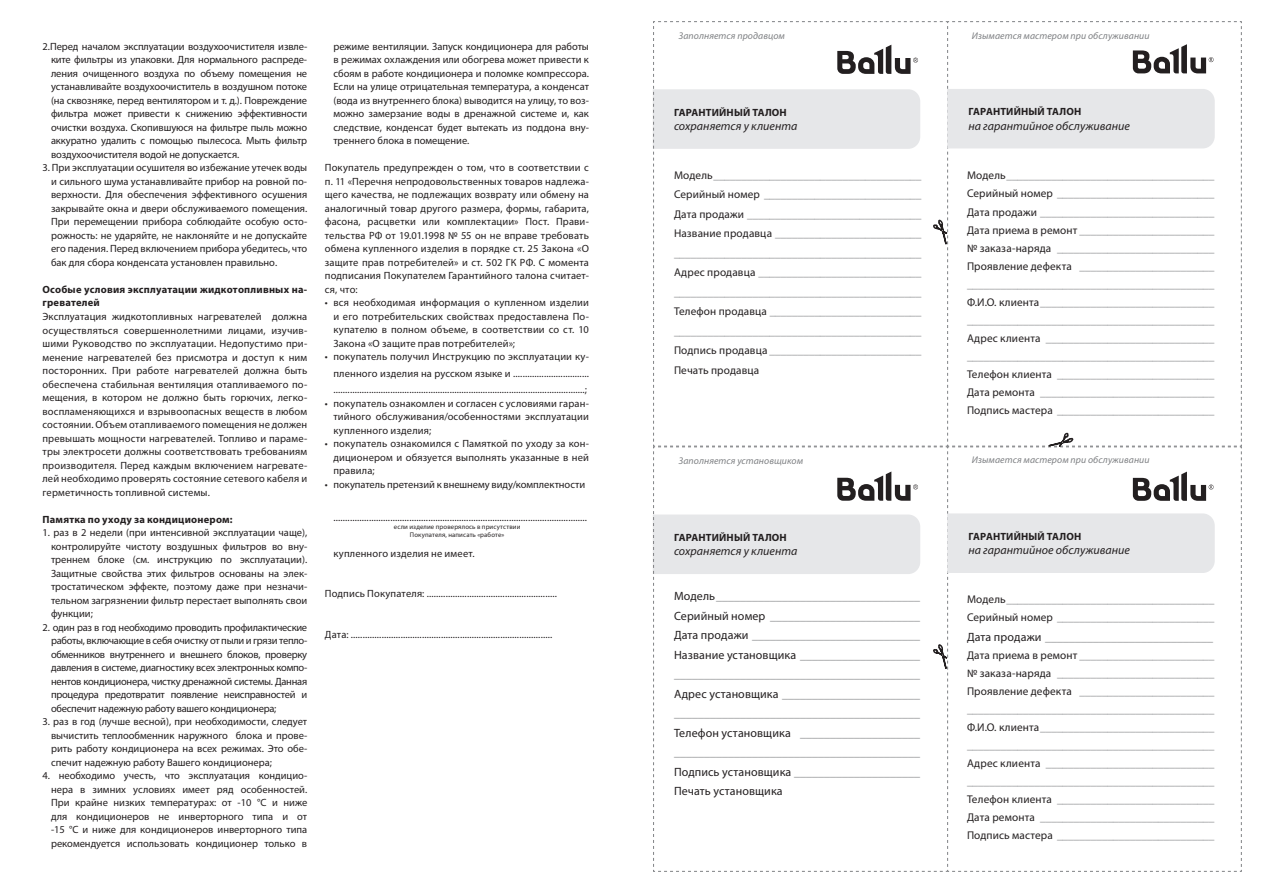
<style>
.page{position:relative;width:1263px;height:893px;background:#fff}
.page>*{position:absolute;margin:0;border:0;box-sizing:border-box;transform-origin:0 0}
.t1{font:12px/19.5px "Myriad Pro";letter-spacing:.01em;color:#808285;text-align:justify}
.t2{font:italic 12px "Myriad Pro";letter-spacing:.005em;color:#231f20}
.t3{font:11.25px/18px "Myriad Pro";letter-spacing:.01em;color:#808285;text-align:justify}
.t4{font:10.5px/13.5px "Myriad Pro";color:#231f20;text-align:justify}
.t5{font:700 10.5px/13.5px "Myriad Pro";letter-spacing:.015em;color:#231f20}
.t6{font:italic 9.75px "Myriad Pro";letter-spacing:.01em;color:#7e8083}
.t7{font:6.75px/7.5px "Myriad Pro";letter-spacing:.02em;color:#231f20;text-align:center}
.s1{color:#231f20}
</style>
<div class="page">
<svg style="left:653px;top:21px;width:589px;height:851px"></svg>
<svg style="left:653px;top:21px;width:295px;height:426px"></svg>
<p class="t4" style="left:51px;top:39px;width:258px;text-indent:-9px">2.Перед началом эксплуатации воздухоочистителя извле&shy;ките фильтры из упаковки. Для нормального распреде&shy;ления очищенного воздуха по объему помещения не устанавливайте воздухоочиститель в воздушном потоке (на сквозняке, перед вентилятором и т. д.). Повреждение фильтра может привести к снижению эффективности очистки воздуха. Скопившуюся на фильтре пыль можно аккуратно удалить с помощью пылесоса. Мыть фильтр воздухоочистителя водой не допускается.</p>
<p class="t4" style="left:51px;top:161px;width:258px;text-indent:-9px">3. При эксплуатации осушителя во избежание утечек воды и сильного шума устанавливайте прибор на ровной по&shy;верхности. Для обеспечения эффективного осушения закрывайте окна и двери обслуживаемого помещения.<br>При перемещении прибора соблюдайте особую осто&shy;рожность: не ударяйте, не наклоняйте и не допускайте его падения. Перед включением прибора убедитесь, что бак для сбора конденсата установлен правильно.</p>
<p class="t5" style="left:43px;top:282px;width:266px">Особые условия эксплуатации жидкотопливных на&shy;гревателей</p>
<p class="t4" style="left:43px;top:310px;width:266px">Эксплуатация жидкотопливных нагревателей должна осуществляться совершеннолетними лицами, изучив&shy;шими Руководство по эксплуатации. Недопустимо при&shy;менение нагревателей без присмотра и доступ к ним посторонних. При работе нагревателей должна быть обеспечена стабильная вентиляция отапливаемого по&shy;мещения, в котором не должно быть горючих, легко&shy;воспламеняющихся и взрывоопасных веществ в любом состоянии. Объем отапливаемого помещения не должен превышать мощности нагревателей. Топливо и параме&shy;тры электросети должны соответствовать требованиям производителя. Перед каждым включением нагревате&shy;лей необходимо проверять состояние сетевого кабеля и герметичность топливной системы.</p>
<p class="t5" style="left:43px;top:512px;width:192px">Памятка по уходу за кондиционером:</p>
<p class="t4" style="left:51px;top:526px;width:258px;text-indent:-9px">1. раз в 2 недели (при интенсивной эксплуатации чаще), контролируйте чистоту воздушных фильтров во вну&shy;треннем блоке (см. инструкцию по эксплуатации).<br>Защитные свойства этих фильтров основаны на элек&shy;тростатическом эффекте, поэтому даже при незначи&shy;тельном загрязнении фильтр перестает выполнять свои функции;</p>
<p class="t4" style="left:51px;top:620px;width:258px;text-indent:-9px">2. один раз в год необходимо проводить профилактические работы, включающие в себя очистку от пыли и грязи тепло&shy;обменников внутреннего и внешнего блоков, проверку давления в системе, диагностику всех электронных компо&shy;нентов кондиционера, чистку дренажной системы. Данная процедура предотвратит появление неисправностей и обеспечит надежную работу вашего кондиционера;</p>
<p class="t4" style="left:51px;top:715px;width:258px;text-indent:-9px">3. раз в год (лучше весной), при необходимости, следует вычистить теплообменник наружного блока и прове&shy;рить работу кондиционера на всех режимах. Это обе&shy;спечит надежную работу Вашего кондиционера;</p>
<p class="t4" style="left:51px;top:769px;width:258px;text-indent:-9px">4. необходимо учесть, что эксплуатация кондицио&shy;нера в зимних условиях имеет ряд особенностей.<br>При крайне низких температурах: от -10 °С и ниже для кондиционеров не инверторного типа и от -15 °С и ниже для кондиционеров инверторного типа рекомендуется использовать кондиционер только в</p>
<p class="t4" style="left:333px;top:39px;width:257px">режиме вентиляции. Запуск кондиционера для работы в режимах охлаждения или обогрева может привести к сбоям в работе кондиционера и поломке компрессора.<br>Если на улице отрицательная температура, а конденсат (вода из внутреннего блока) выводится на улицу, то воз&shy;можно замерзание воды в дренажной системе и, как следствие, конденсат будет вытекать из поддона вну&shy;треннего блока в помещение.</p>
<p class="t4" style="left:325px;top:161px;width:266px">Покупатель предупрежден о том, что в соответствии с п. 11 «Перечня непродовольственных товаров надлежа&shy;щего качества, не подлежащих возврату или обмену на аналогичный товар другого размера, формы, габарита, фасона, расцветки или комплектации» Пост. Прави&shy;тельства РФ от 19.01.1998 № 55 он не вправе требовать обмена купленного изделия в порядке ст. 25 Закона «О защите прав потребителей» и ст. 502 ГК РФ. С момента подписания Покупателем Гарантийного талона считает&shy;ся, что:</p>
<p class="t4" style="left:333px;top:296px;width:257px;text-indent:-9px">• вся необходимая информация о купленном изделии и его потребительских свойствах предоставлена По&shy;купателю в полном объеме, в соответствии со ст. 10<br>Закона «О защите прав потребителей»;</p>
<p class="t4" style="left:333px;top:348px;width:257px;line-height:16.5px;text-indent:-9px">• покупатель получил Инструкцию по эксплуатации ку&shy;пленного изделия на русском языке и ................................ ..........................................................................................................;</p>
<p class="t4" style="left:333px;top:396px;width:257px;text-indent:-9px">• покупатель ознакомлен и согласен с условиями гаран&shy;тийного обслуживания/особенностями эксплуатации купленного изделия;</p>
<p class="t4" style="left:333px;top:437px;width:257px;text-indent:-9px">• покупатель ознакомился с Памяткой по уходу за кон&shy;диционером и обязуется выполнять указанные в ней правила;</p>
<p class="t4" style="left:325px;top:477px;width:262px">• покупатель претензий к внешнему виду/комплектности</p>
<p class="t4" style="left:333px;top:511px;width:255px">...........................................................................................................</p>
<p class="t4" style="left:333px;top:546px;width:143px">купленного изделия не имеет.</p>
<p class="t4" style="left:325px;top:587px;width:234px">Подпись Покупателя: .......................................................</p>
<p class="t4" style="left:325px;top:627px;width:229px">Дата: .....................................................................................</p>
<p class="t7" style="left:394px;top:523px;width:128px">если изделие проверялось в присутствии<br>Покупателя, написать «работе»</p>
<p class="t6" style="left:679px;top:30px;width:108px">Заполняется продавцом</p>
<p class="t6" style="left:972px;top:30px;width:179px">Изымается мастером при обслуживании</p>
<p class="t5" style="left:674px;top:105px;width:114px">ГАРАНТИЙНЫЙ ТАЛОН</p>
<p class="t2" style="left:674px;top:119px;width:125px">сохраняется у клиента</p>
<p class="t5" style="left:968px;top:105px;width:114px">ГАРАНТИЙНЫЙ ТАЛОН</p>
<p class="t2" style="left:968px;top:118px;width:163px">на гарантийное обслуживание</p>
<p class="t3" style="left:674px;top:165px;width:249px;line-height:19.5px"><span class="s1">Модель</span>_____________________________________ <span class="s1">Серийный номер</span> ____________________________ <span class="s1">Дата продажи</span> _______________________________ <span class="s1">Название продавца</span> __________________________ ____________________________________________ <span class="s1">Адрес продавца</span> _____________________________ ____________________________________________ <span class="s1">Телефон продавца</span> ___________________________ ____________________________________________ <span class="s1">Подпись продавца</span> ___________________________ <span class="s1">Печать продавца</span></p>
<p class="t3" style="left:967px;top:166px;width:249px"><span class="s1">Модель</span>_____________________________________<br><span class="s1">Серийный номер</span> ____________________________</p>
<p class="t3" style="left:967px;top:203px;width:249px"><span class="s1">Дата продажи</span> _______________________________ <span class="s1">Дата приема в ремонт</span> ________________________ <span class="s1">№ заказа-наряда</span> ____________________________ <span class="s1">Проявление дефекта</span> ________________________ ____________________________________________ <span class="s1">Ф.И.О. клиента</span>_______________________________ ____________________________________________ <span class="s1">Адрес клиента</span> ______________________________ ____________________________________________ <span class="s1">Телефон клиента</span> ____________________________ <span class="s1">Дата ремонта</span> _______________________________ <span class="s1">Подпись мастера</span> ____________________________</p>
<p class="t6" style="left:679px;top:455px;width:126px">Заполняется установщиком</p>
<p class="t6" style="left:972px;top:454px;width:179px">Изымается мастером при обслуживании</p>
<p class="t5" style="left:674px;top:530px;width:114px">ГАРАНТИЙНЫЙ ТАЛОН</p>
<p class="t2" style="left:674px;top:544px;width:125px">сохраняется у клиента</p>
<p class="t5" style="left:968px;top:529px;width:114px">ГАРАНТИЙНЫЙ ТАЛОН</p>
<p class="t2" style="left:968px;top:543px;width:163px">на гарантийное обслуживание</p>
<p class="t1" style="left:674px;top:586px;width:248px"><span class="s1">Модель</span>__________________________________ <span class="s1">Серийный номер</span> _________________________ <span class="s1">Дата продажи</span> ____________________________ <span class="s1">Название установщика</span> ____________________ _________________________________________ <span class="s1">Адрес установщика</span> _______________________ _________________________________________ <span class="s1">Телефон установщика</span> ____________________ _________________________________________ <span class="s1">Подпись установщика</span> _____________________ <span class="s1">Печать установщика</span></p>
<p class="t3" style="left:967px;top:590px;width:249px"><span class="s1">Модель</span>_____________________________________<br><span class="s1">Серийный номер</span> ____________________________</p>
<p class="t3" style="left:967px;top:646px;width:249px"><span class="s1">Дата приема в ремонт</span> ________________________ <span class="s1">№ заказа-наряда</span> ____________________________ <span class="s1">Проявление дефекта</span> ________________________ ____________________________________________ <span class="s1">Ф.И.О. клиента</span>_______________________________ ____________________________________________ <span class="s1">Адрес клиента</span> ______________________________ ____________________________________________ <span class="s1">Телефон клиента</span> ____________________________ <span class="s1">Дата ремонта</span> _______________________________ <span class="s1">Подпись мастера</span> ____________________________</p>
</div>
